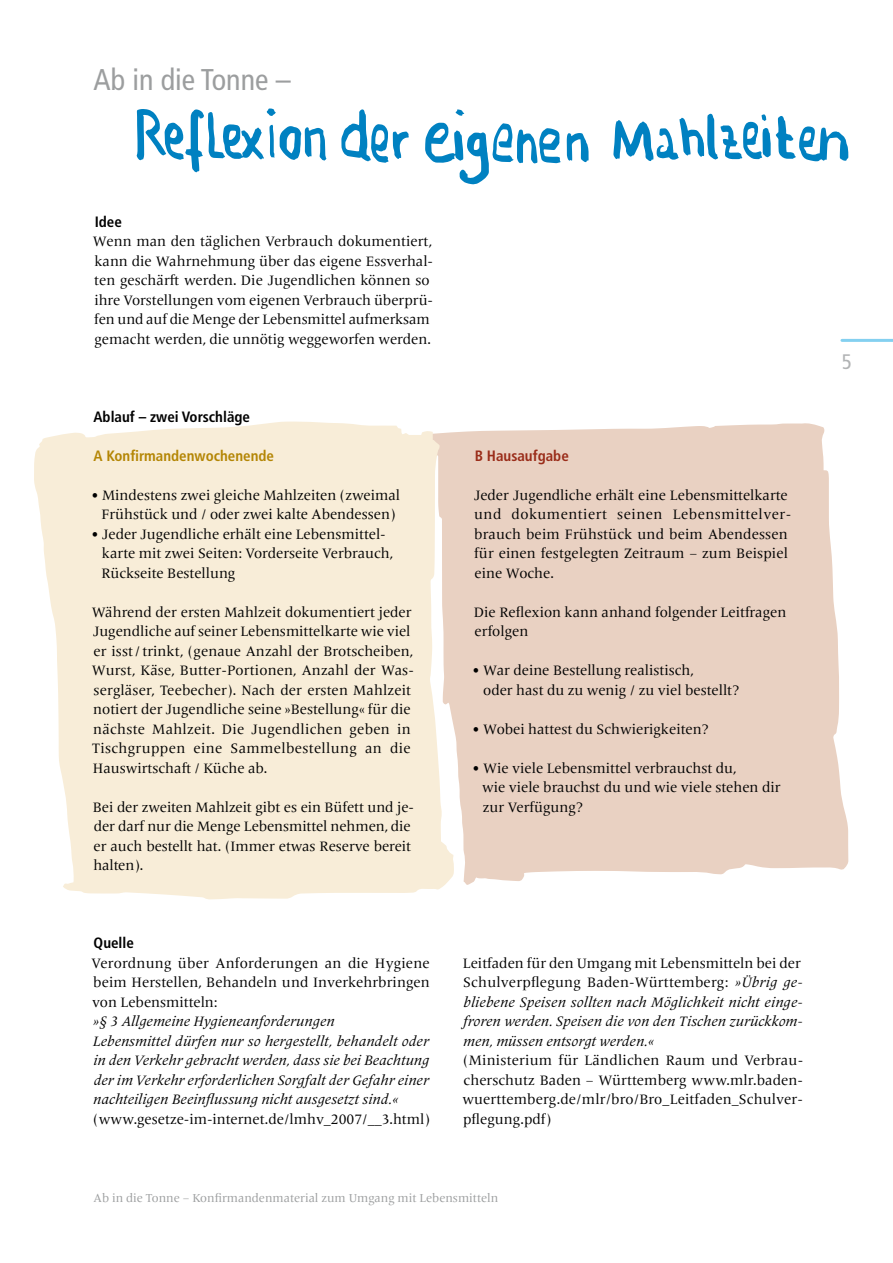
<style>
.page{position:relative;width:893px;height:1263px;background:#fff}
.page>*{position:absolute;margin:0;border:0;box-sizing:border-box;transform-origin:0 0}
.t1{font:condensed 30px "Frutiger LT Pro";color:#9c9e9f}
.t2{font:condensed 21px "Frutiger LT Pro";color:#b1b3b4}
.t3{font:700 condensed 15px "Frutiger LT Pro";color:#000}
.t4{font:700 condensed 15px "Frutiger LT Pro";color:#b48605}
.t5{font:700 condensed 15px "Frutiger LT Pro";color:#9a2c19}
.t6{font:14.25px/19.5px "Frutiger Serif LT Pro";color:#000}
.t7{font:italic 14.25px/19.5px "Frutiger Serif LT Pro";color:#000}
.t8{font:12px "Frutiger Serif LT Pro";color:#9c9e9f}
.s1{font-style:normal}
</style>
<div class="page">
<hr style="left:842px;top:339px;width:51px;height:3px;background:#84d0f0">
<svg style="left:454px;top:423px;width:394px;height:462px;fill:#e9d1c2"></svg>
<svg style="left:34px;top:421px;width:420px;height:478px;fill:#f8edd8"></svg>
<svg style="left:425px;top:123px;width:136px;height:61px"></svg>
<svg style="left:567px;top:133px;width:22px;height:29px"></svg>
<svg style="left:341px;top:109px;width:68px;height:54px"></svg>
<svg style="left:137px;top:108px;width:189px;height:64px"></svg>
<svg style="left:456px;top:110px;width:8px;height:6px"></svg>
<svg style="left:613px;top:113px;width:235px;height:48px"></svg>
<h1 class="t1" style="left:94px;top:62px;width:199px">Ab in die Tonne –</h1>
<p class="t3" style="left:95px;top:212px;width:29px">Idee</p>
<p class="t6" style="left:93px;top:232px;width:342px">Wenn man den täglichen Verbrauch dokumentiert, kann die Wahrnehmung über das eigene Essverhal&shy;ten geschärft werden. Die Jugendlichen können so ihre Vorstellungen vom eigenen Verbrauch überprü&shy;fen und auf die Menge der Lebensmittel aufmerksam gemacht werden, die unnötig weggeworfen werden.</p>
<p class="t3" style="left:93px;top:407px;width:158px">Ablauf – zwei Vorschläge</p>
<p class="t4" style="left:93px;top:446px;width:182px">A Konfirmandenwochenende</p>
<p class="t6" style="left:92px;top:485px;width:310px;text-align:center">• Mindestens zwei gleiche Mahlzeiten (zweimal<br>Frühstück und / oder zwei kalte Abendessen)</p>
<p class="t6" style="left:102px;top:524px;width:293px;text-indent:-10px">• Jeder Jugendliche erhält eine Lebensmittel&shy;karte mit zwei Seiten: Vorderseite Verbrauch,<br>Rückseite Bestellung</p>
<p class="t6" style="left:92px;top:602px;width:324px">Während der ersten Mahlzeit dokumentiert jeder Jugendliche auf seiner Lebensmittelkarte wie viel er isst/trinkt, (genaue Anzahl der Brotscheiben, Wurst, Käse, Butter-Portionen, Anzahl der Was&shy;sergläser, Teebecher). Nach der ersten Mahlzeit notiert der Jugendliche seine »Bestellung« für die nächste Mahlzeit. Die Jugendlichen geben in Tischgruppen eine Sammelbestellung an die Hauswirtschaft / Küche ab.</p>
<p class="t6" style="left:93px;top:797px;width:323px">Bei der zweiten Mahlzeit gibt es ein Büfett und je&shy;der darf nur die Menge Lebensmittel nehmen, die er auch bestellt hat. (Immer etwas Reserve bereit halten).</p>
<p class="t3" style="left:94px;top:934px;width:42px">Quelle</p>
<p class="t6" style="left:92px;top:953px;width:340px;text-align:justify">Verordnung über Anforderungen an die Hygiene beim Herstellen, Behandeln und Inverkehrbringen von Lebensmitteln:</p>
<p class="t7" style="left:93px;top:1011px;width:338px">»§ 3 Allgemeine Hygieneanforderungen<br>Lebensmittel dürfen nur so hergestellt, behandelt oder in den Verkehr gebracht werden, dass sie bei Beachtung der im Verkehr erforderlichen Sorgfalt der Gefahr einer nachteiligen Beeinflussung nicht ausgesetzt sind.«</p>
<p class="t6" style="left:93px;top:1109px;width:338px">(www.gesetze-im-internet.de/lmhv_2007/__3.html)</p>
<p class="t5" style="left:475px;top:446px;width:96px">B Hausaufgabe</p>
<p class="t6" style="left:474px;top:485px;width:319px">Jeder Jugendliche erhält eine Lebensmittelkarte und dokumentiert seinen Lebensmittelver&shy;brauch beim Frühstück und beim Abendessen für einen festgelegten Zeitraum – zum Beispiel eine Woche.</p>
<p class="t6" style="left:474px;top:602px;width:314px">Die Reflexion kann anhand folgender Leitfragen erfolgen</p>
<p class="t6" style="left:483px;top:661px;width:258px;text-indent:-11px">• War deine Bestellung realistisch,<br>oder hast du zu wenig / zu viel bestellt?</p>
<p class="t6" style="left:473px;top:719px;width:238px">• Wobei hattest du Schwierigkeiten?</p>
<p class="t6" style="left:482px;top:758px;width:300px;text-indent:-9px">• Wie viele Lebensmittel verbrauchst du,<br>wie viele brauchst du und wie viele stehen dir zur Verfügung?</p>
<p class="t7" style="left:463px;top:953px;width:342px"><span class="s1">Leitfaden für den Umgang mit Lebensmitteln bei der Schulverpflegung Baden-Württemberg:</span> »Übrig ge&shy;bliebene Speisen sollten nach Möglichkeit nicht einge&shy;froren werden. Speisen die von den Tischen zurückkom&shy;men, müssen entsorgt werden.«</p>
<p class="t6" style="left:462px;top:1051px;width:342px">(Ministerium für Ländlichen Raum und Verbrau&shy;cherschutz Baden – Württemberg www.mlr.baden&shy;wuerttemberg.de/mlr/bro/Bro_Leitfaden_Schulver&shy;pflegung.pdf)</p>
<p class="t8" style="left:94px;top:1190px;width:406px">Ab in die Tonne – Konfirmandenmaterial zum Umgang mit Lebensmitteln</p>
<h2 class="t2" style="left:842px;top:349px;width:12px">5</h2>
</div>
